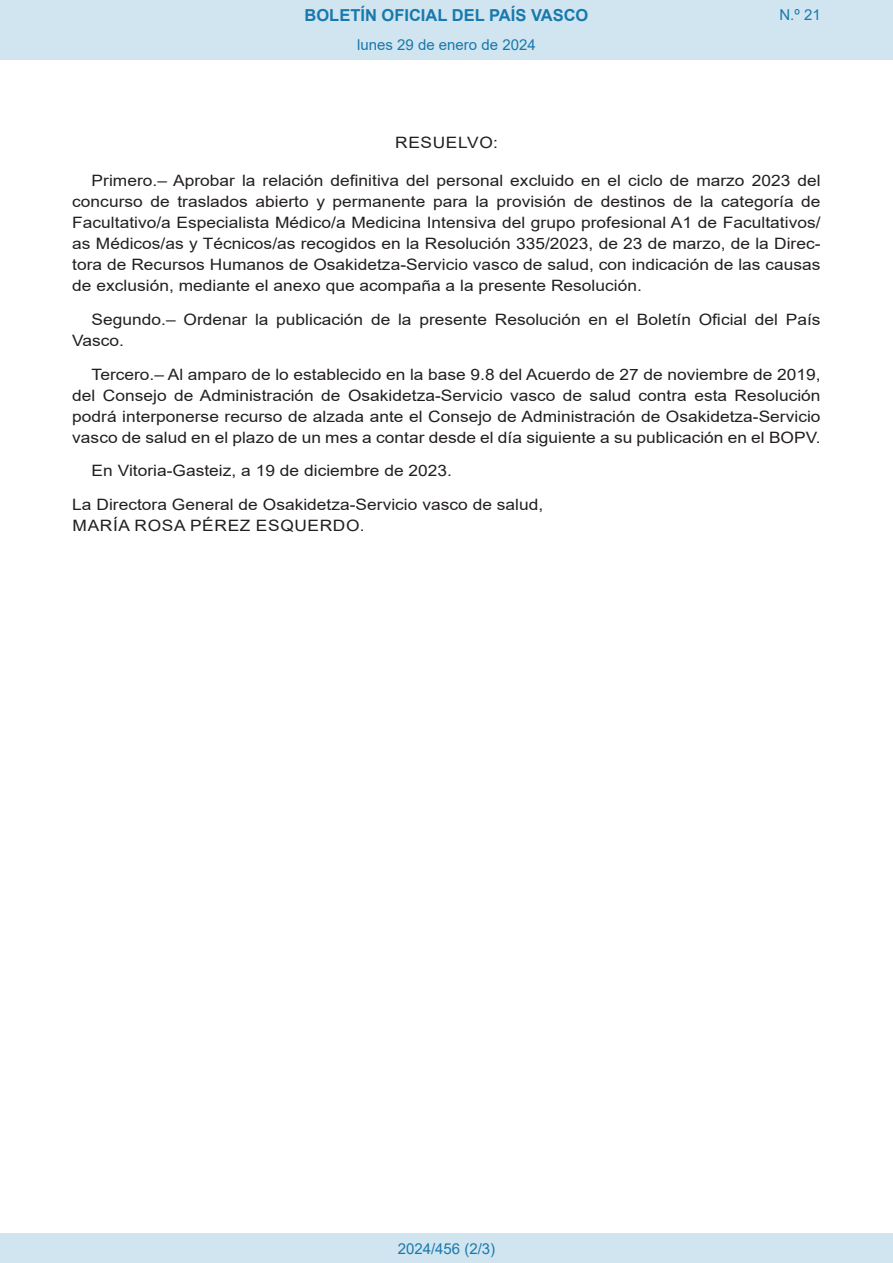
<style>
.page{position:relative;width:893px;height:1263px;background:#fff}
.page>*{position:absolute;margin:0;border:0;box-sizing:border-box;transform-origin:0 0}
.t1{font:700 16.5px "Arial";color:#1879ad}
.BOPVDetalle{font:15.6px/21px "Arial";color:#231f20;text-align:justify;scale:1.11 1}
.BOPVFirmaPuesto{font:15.6px "Arial";color:#231f20;scale:1.11 1}
.BOPVFirmaLugFec{font:15.6px "Arial";color:#231f20;scale:1.11 1}
.BOPVFirmaNombre{font:15.6px "Arial";letter-spacing:.035em;color:#231f20;scale:1.11 1}
.BOPVClave{font:15.6px "Arial";letter-spacing:.035em;color:#231f20;scale:1.11 1}
.Paginacion_Centro{font:15px "Arial";color:#1879ad}
</style>
<div class="page">
<div style="left:0;top:0;width:893px;height:60px;background:#d0e5f0"></div>
<div style="left:0;top:1233px;width:893px;height:30px;background:#d0e5f0"></div>
<p class="t1" style="left:305px;top:3px;width:285px">BOLETÍN OFICIAL DEL PAÍS VASCO</p>
<p class="Paginacion_Centro" style="left:357px;top:35px;width:180px">lunes 29 de enero de 2024</p>
<p class="Paginacion_Centro" style="left:779px;top:5px;width:43px">N.º 21</p>
<p class="BOPVClave" style="left:395px;top:132px;width:94px">RESUELVO:</p>
<p class="BOPVDetalle" style="left:72px;top:170px;width:676px;text-indent:19px">Primero.– Aprobar la relación definitiva del personal excluido en el ciclo de marzo 2023 del concurso de traslados abierto y permanente para la provisión de destinos de la categoría de Facultativo/a Especialista Médico/a Medicina Intensiva del grupo profesional A1 de Facultativos/ as Médicos/as y Técnicos/as recogidos en la Resolución 335/2023, de 23 de marzo, de la Direc&shy;tora de Recursos Humanos de Osakidetza-Servicio vasco de salud, con indicación de las causas de exclusión, mediante el anexo que acompaña a la presente Resolución.</p>
<p class="BOPVDetalle" style="left:72px;top:309px;width:676px;text-indent:19px">Segundo.– Ordenar la publicación de la presente Resolución en el Boletín Oficial del País<br>Vasco.</p>
<p class="BOPVDetalle" style="left:72px;top:364px;width:676px;text-indent:19px">Tercero.– Al amparo de lo establecido en la base 9.8 del Acuerdo de 27 de noviembre de 2019, del Consejo de Administración de Osakidetza-Servicio vasco de salud contra esta Resolución podrá interponerse recurso de alzada ante el Consejo de Administración de Osakidetza-Servicio vasco de salud en el plazo de un mes a contar desde el día siguiente a su publicación en el BOPV.</p>
<p class="BOPVFirmaLugFec" style="left:92px;top:460px;width:326px">En Vitoria-Gasteiz, a 19 de diciembre de 2023.</p>
<p class="BOPVFirmaPuesto" style="left:72px;top:494px;width:426px">La Directora General de Osakidetza-Servicio vasco de salud,</p>
<p class="BOPVFirmaNombre" style="left:73px;top:515px;width:265px">MARÍA ROSA PÉREZ ESQUERDO.</p>
<p class="Paginacion_Centro" style="left:398px;top:1238px;width:99px">2024/456 (2/3)</p>
</div>
